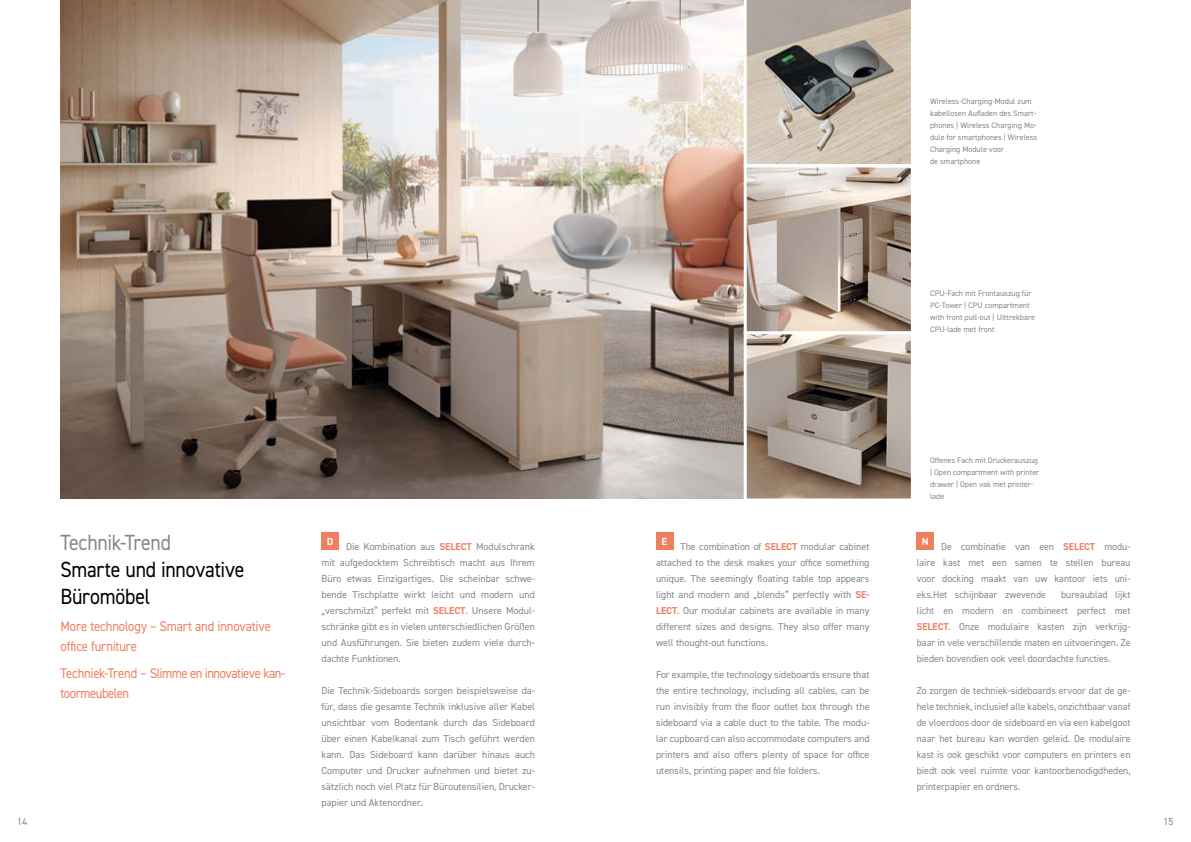
<style>
.page{position:relative;width:1191px;height:842px;background:#fff}
.page>*{position:absolute;margin:0;border:0;box-sizing:border-box;transform-origin:0 0}
.t1{font:22px/27px "DIN2014";letter-spacing:-.015em;color:#000;scale:.9 1}
.t2{font:22px "DIN2014";letter-spacing:-.015em;color:#878786;scale:.9 1}
.t3{font:14px/20px "DIN2014";letter-spacing:-.035em;color:#ef7f5f;scale:.9 1}
.t4{font:14px/20px "DIN2014";letter-spacing:-.015em;color:#ef7f5f;scale:.9 1}
.t5{font:10px/16px "DIN2014";color:#878786;text-align:justify}
.t6{font:700 10px "DINOT";color:#fff}
.t7{font:8px/12px "DIN2014";color:#878786}
.s1{font-weight:700;color:#ef7f5f}
</style>
<div class="page">
<div style="left:321px;top:533px;width:17px;height:17px;background:#ef7f5f"></div>
<div style="left:656px;top:533px;width:17px;height:17px;background:#ef7f5f"></div>
<div style="left:916px;top:533px;width:17px;height:17px;background:#ef7f5f"></div>
<img style="left:60px;top:0;width:682px;height:498px">
<svg style="left:742px;top:0;width:169px;height:499px;background:#aca095"></svg>
<h1 class="t2" style="left:60px;top:529px;width:124px">Technik-Trend</h1>
<h1 class="t1" style="left:60px;top:556px;width:206px">Smarte und innovative<br>Büromöbel</h1>
<h2 class="t4" style="left:60px;top:616px;width:235px">More technology – Smart and innovative office furniture</h2>
<h2 class="t3" style="left:60px;top:663px;width:251px">Techniek-Trend – Slimme en innovatieve kan&shy;toormeubelen</h2>
<p class="t5" style="left:17px;top:813px;width:11px">14</p>
<p class="t6" style="left:327px;top:534px;width:8px">D</p>
<p class="t5" style="left:321px;top:538px;width:215px;text-indent:25px">Die Kombination aus <span class="s1">SELECT</span> Modulschrank mit aufgedocktem Schreibtisch macht aus Ihrem Büro etwas Einzigartiges. Die scheinbar schwe&shy;bende Tischplatte wirkt leicht und modern und „verschmilzt“ perfekt mit <span class="s1">SELECT</span>. Unsere Modul&shy;schränke gibt es in vielen unterschiedlichen Größen und Ausführungen. Sie bieten zudem viele durch&shy;dachte Funktionen.</p>
<p class="t5" style="left:321px;top:682px;width:215px">Die Technik-Sideboards sorgen beispielsweise da&shy;für, dass die gesamte Technik inklusive aller Kabel unsichtbar vom Bodentank durch das Sideboard über einen Kabelkanal zum Tisch geführt werden kann. Das Sideboard kann darüber hinaus auch Computer und Drucker aufnehmen und bietet zu&shy;sätzlich noch viel Platz für Büroutensilien, Drucker&shy;papier und Aktenordner.</p>
<p class="t7" style="left:930px;top:95px;width:109px">Wireless-Charging-Modul zum kabellosen Aufladen des Smart&shy;phones | Wireless Charging Mo&shy;dule for smartphones | Wireless<br>Charging Module voor<br>de smartphone</p>
<p class="t7" style="left:930px;top:287px;width:106px">CPU-Fach mit Frontauszug für<br>PC-Tower | CPU compartment with front pull-out | Uittrekbare<br>CPU-lade met front</p>
<p class="t6" style="left:661px;top:534px;width:8px">E</p>
<p class="t5" style="left:656px;top:538px;width:215px;text-indent:24px">The combination of <span class="s1">SELECT</span> modular cabinet attached to the desk makes your office something unique. The seemingly floating table top appears light and modern and „blends“ perfectly with <span class="s1">SE-LECT</span>. Our modular cabinets are available in many different sizes and designs. They also offer many well thought-out functions.</p>
<p class="t5" style="left:656px;top:666px;width:215px">For example, the technology sideboards ensure that the entire technology, including all cables, can be run invisibly from the floor outlet box through the sideboard via a cable duct to the table. The modu&shy;lar cupboard can also accommodate computers and printers and also offers plenty of space for office utensils, printing paper and file folders.</p>
<p class="t7" style="left:930px;top:454px;width:111px">Offenes Fach mit Druckerauszug | Open compartment with printer drawer | Open vak met printer&shy;lade</p>
<p class="t6" style="left:921px;top:534px;width:9px">N</p>
<p class="t5" style="left:916px;top:538px;width:215px;text-indent:25px">De combinatie van een <span class="s1">SELECT</span> modu&shy;laire kast met een samen te stellen bureau voor docking maakt van uw kantoor iets uni&shy;eks.Het schijnbaar zwevende</p>
<p class="t5" style="left:916px;top:586px;width:215px;text-indent:144px">bureaublad lijkt licht en modern en combineert perfect met <span class="s1">SELECT</span>. Onze modulaire kasten zijn verkrijg&shy;baar in vele verschillende maten en uitvoeringen. Ze bieden bovendien ook veel doordachte functies.</p>
<p class="t5" style="left:916px;top:682px;width:215px">Zo zorgen de techniek-sideboards ervoor dat de ge&shy;hele techniek, inclusief alle kabels, onzichtbaar vanaf de vloerdoos door de sideboard en via een kabelgoot naar het bureau kan worden geleid. De modulaire kast is ook geschikt voor computers en printers en biedt ook veel ruimte voor kantoorbenodigdheden, printerpapier en ordners.</p>
<p class="t5" style="left:1163px;top:813px;width:11px">15</p>
</div>
